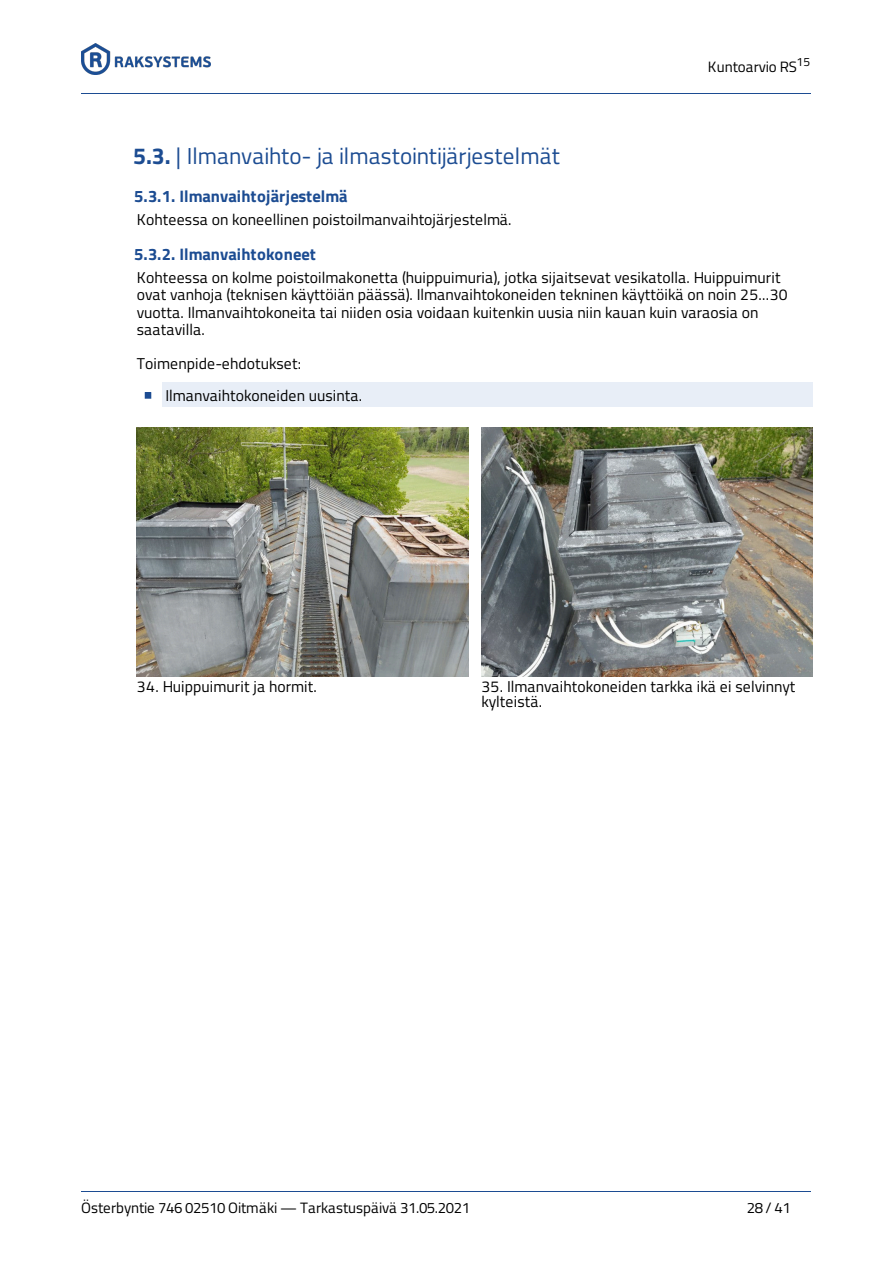
<style>
.page{position:relative;width:893px;height:1263px;background:#fff}
.page>*{position:absolute;margin:0;border:0;box-sizing:border-box;transform-origin:0 0}
.t1{font:23.1px "Titillium";letter-spacing:.01em;color:#1c4c92}
.t2{font:700 16.65px "Titillium";letter-spacing:.005em;color:#1c4c92}
.t3{font:15.75px/17.5px "Titillium";color:#000}
.t4{font:15px "Titillium";letter-spacing:-.015em;color:#000}
.s1{font-weight:700}
</style>
<div class="page">
<div style="left:163px;top:383px;width:649px;height:24px;background:#e8eef7"></div>
<div style="left:145px;top:392px;width:6px;height:7px;border:1px solid #1c4c92"></div>
<img style="left:137px;top:428px;width:331px;height:248px">
<img style="left:481px;top:428px;width:331px;height:248px">
<hr style="left:81px;top:93px;width:729px;height:1px;background:#1c4c92">
<img style="left:81px;top:43px;width:130px;height:31px">
<hr style="left:81px;top:1191px;width:729px;height:1px;background:#1c4c92">
<p class="t4" style="left:707px;top:58px;width:104px">Kuntoarvio RS<sup>15</sup></p>
<h1 class="t1" style="left:133px;top:142px;width:428px"><span class="s1">5.3.</span> | Ilmanvaihto- ja ilmastointijärjestelmät</h1>
<p class="t2" style="left:134px;top:186px;width:215px">5.3.1. Ilmanvaihtojärjestelmä</p>
<p class="t3" style="left:137px;top:210px;width:376px">Kohteessa on koneellinen poistoilmanvaihtojärjestelmä.</p>
<p class="t2" style="left:134px;top:244px;width:183px">5.3.2. Ilmanvaihtokoneet</p>
<p class="t3" style="left:137px;top:269px;width:652px">Kohteessa on kolme poistoilmakonetta (huippuimuria), jotka sijaitsevat vesikatolla. Huippuimurit ovat vanhoja (teknisen käyttöiän päässä). Ilmanvaihtokoneiden tekninen käyttöikä on noin 25...30 vuotta. Ilmanvaihtokoneita tai niiden osia voidaan kuitenkin uusia niin kauan kuin varaosia on saatavilla.</p>
<p class="t3" style="left:165px;top:347px;width:198px;line-height:32.2px;text-indent:-29px">Toimenpide-ehdotukset:<br>Ilmanvaihtokoneiden uusinta.</p>
<p class="t3" style="left:137px;top:677px;width:181px">34. Huippuimurit ja hormit.</p>
<p class="t3" style="left:481px;top:678px;width:315px;line-height:15.8px">35. Ilmanvaihtokoneiden tarkka ikä ei selvinnyt kylteistä.</p>
<p class="t4" style="left:81px;top:1199px;width:390px">Österbyntie 746 02510 Oitmäki — Tarkastuspäivä 31.05.2021</p>
<p class="t4" style="left:746px;top:1199px;width:46px">28 / 41</p>
</div>
